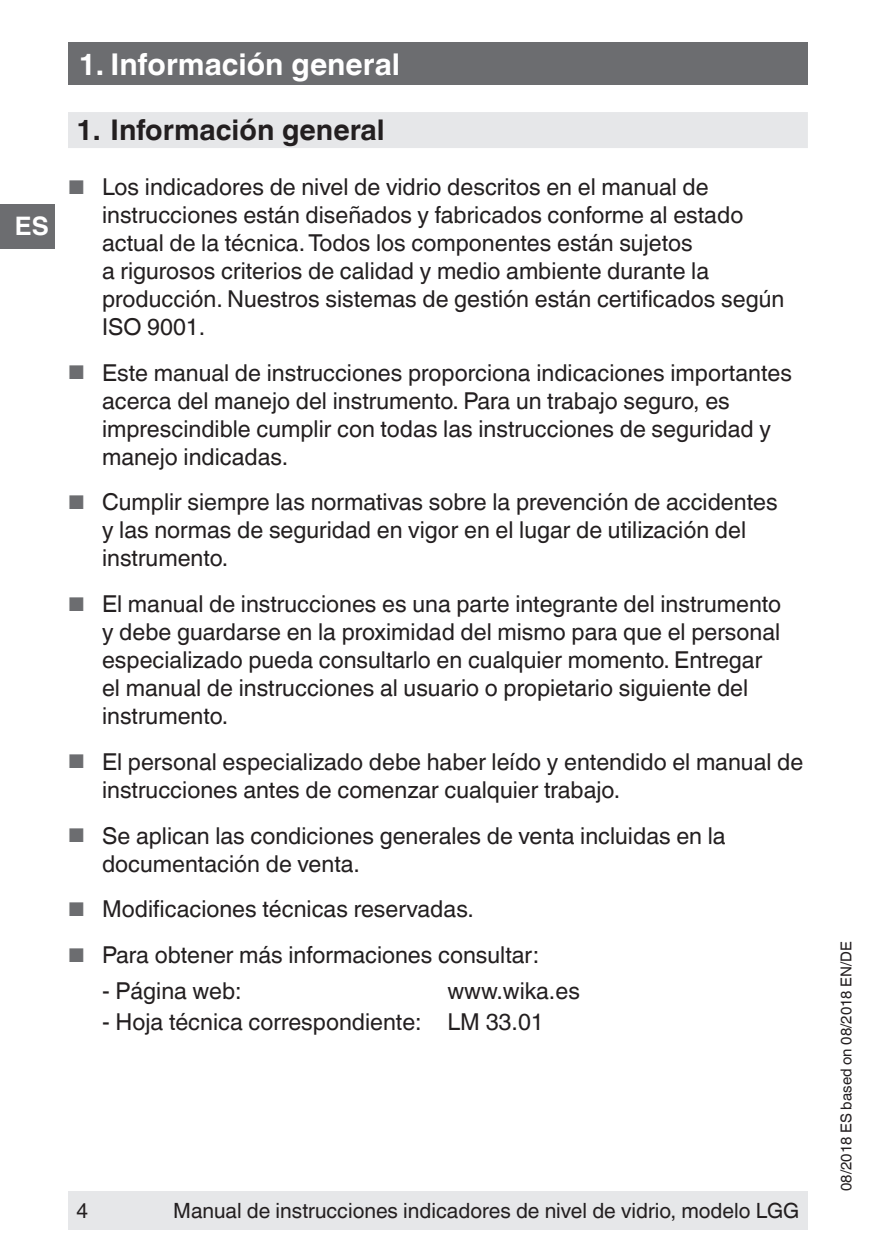
<style>
.page{position:relative;width:893px;height:1259px;background:#fff}
.page>*{position:absolute;margin:0;border:0;box-sizing:border-box;transform-origin:0 0}
.t1{font:700 30px "Helvetica World";color:#fff}
.t2{font:700 28.5px "Helvetica World";color:#231f20}
.t3{font:700 25.5px "Helvetica World";color:#fff}
.t4{font:23.4px/27.9px "Helvetica World";color:#231f20}
.t5{font:21px "Helvetica World";color:#231f20}
.t6{font:15px "Helvetica World";color:#231f20}
.s1{font-size:19.8px;color:#6c6d70}
</style>
<div class="page">
<div style="left:68px;top:1191px;width:740px;height:38px;background:#e6e7e9"></div>
<div style="left:68px;top:43px;width:740px;height:42px;background:#6c6d70"></div>
<div style="left:0;top:204px;width:55px;height:44px;background:#6c6d70"></div>
<div style="left:68px;top:112px;width:740px;height:36px;background:#e6e7e9"></div>
<p class="t3" style="left:15px;top:212px;width:35px">ES</p>
<p class="t1" style="left:79px;top:47px;width:323px">1. Información general</p>
<p class="t2" style="left:77px;top:113px;width:310px">1. Información general</p>
<p class="t4" style="left:102px;top:173px;width:684px;text-indent:-34px"><span class="s1">■</span> Los indicadores de nivel de vidrio descritos en el manual de instrucciones están diseñados y fabricados conforme al estado actual de la técnica. Todos los componentes están sujetos<br>a rigurosos criterios de calidad y medio ambiente durante la producción. Nuestros sistemas de gestión están certificados según ISO 9001.</p>
<p class="t4" style="left:102px;top:359px;width:691px;text-indent:-34px"><span class="s1">■</span> Este manual de instrucciones proporciona indicaciones importantes acerca del manejo del instrumento. Para un trabajo seguro, es imprescindible cumplir con todas las instrucciones de seguridad y manejo indicadas.</p>
<p class="t4" style="left:102px;top:488px;width:677px;text-indent:-34px"><span class="s1">■</span> Cumplir siempre las normativas sobre la prevención de accidentes y las normas de seguridad en vigor en el lugar de utilización del instrumento.</p>
<p class="t4" style="left:102px;top:590px;width:681px;text-indent:-34px"><span class="s1">■</span> El manual de instrucciones es una parte integrante del instrumento y debe guardarse en la proximidad del mismo para que el personal especializado pueda consultarlo en cualquier momento. Entregar el manual de instrucciones al usuario o propietario siguiente del instrumento.</p>
<p class="t4" style="left:102px;top:747px;width:703px;text-indent:-34px"><span class="s1">■</span> El personal especializado debe haber leído y entendido el manual de instrucciones antes de comenzar cualquier trabajo.</p>
<p class="t4" style="left:102px;top:821px;width:625px;text-indent:-34px"><span class="s1">■</span> Se aplican las condiciones generales de venta incluidas en la documentación de venta.</p>
<p class="t4" style="left:68px;top:895px;width:408px"><span class="s1">■</span> Modificaciones técnicas reservadas.</p>
<p class="t4" style="left:68px;top:941px;width:473px"><span class="s1">■</span> Para obtener más informaciones consultar:</p>
<p class="t4" style="left:102px;top:976px;width:141px">- Página web:</p>
<p class="t4" style="left:447px;top:976px;width:134px">www.wika.es</p>
<p class="t4" style="left:102px;top:1008px;width:443px">- Hoja técnica correspondiente: LM 33.01</p>
<p class="t5" style="left:77px;top:1198px;width:13px">4</p>
<p class="t5" style="left:173px;top:1198px;width:628px">Manual de instrucciones indicadores de nivel de vidrio, modelo LGG</p>
<p class="t6" style="left:838px;top:1191px;width:251px;rotate:-90deg">08/2018 ES based on 08/2018 EN/DE</p>
</div>
